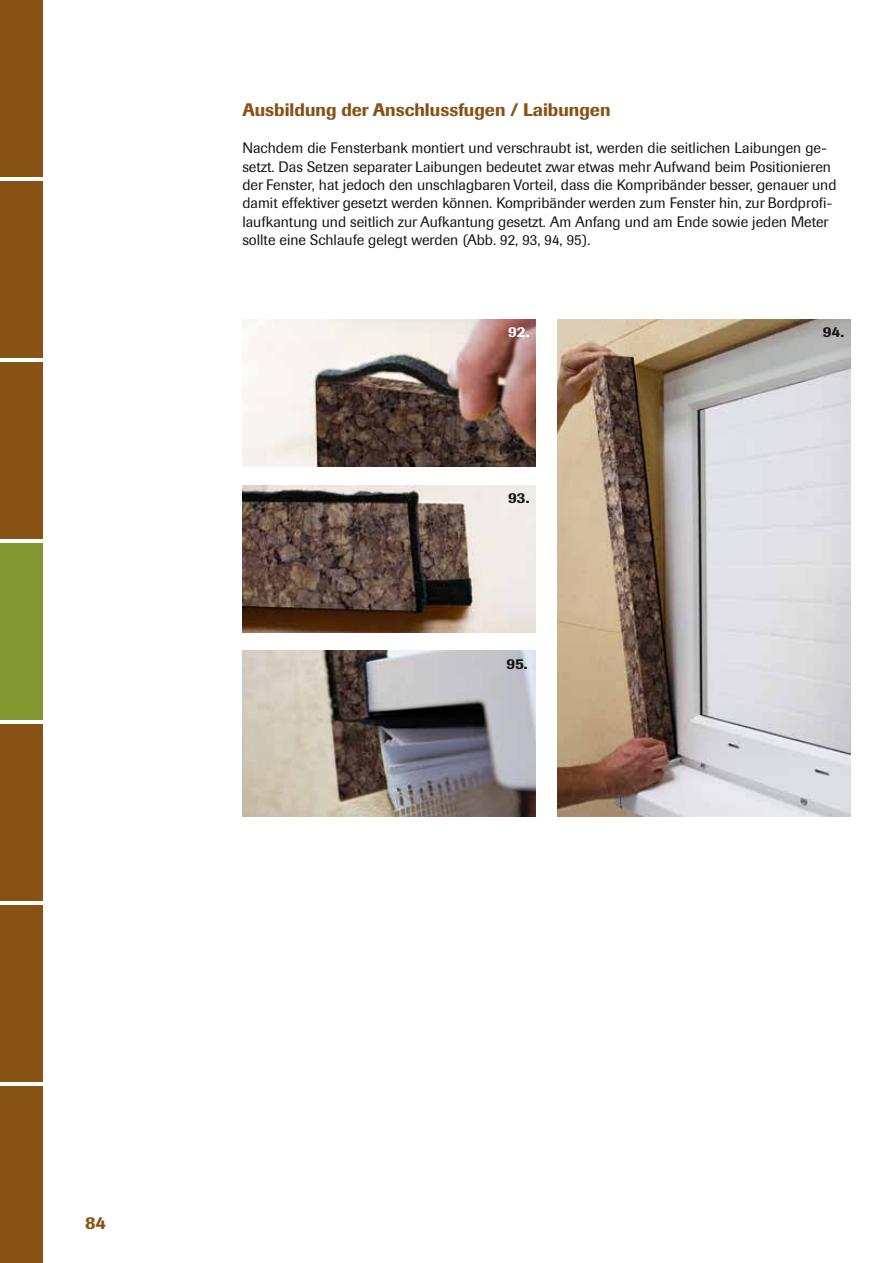
<style>
.page{position:relative;width:893px;height:1263px;background:#fff}
.page>*{position:absolute;margin:0;border:0;box-sizing:border-box;transform-origin:0 0}
.t1{font:500 18px "Imago BQ";color:#875214}
.t2{font:15px/18.5px "Imago BQ";color:#141415}
.t3{font:500 15px "Imago BQ";color:#141415}
.t4{font:500 15px "Imago BQ";color:#fff}
</style>
<div class="page">
<div style="left:0;top:0;width:43px;height:176px;background:#875214"></div>
<div style="left:0;top:724px;width:43px;height:177px;background:#875214"></div>
<div style="left:0;top:905px;width:43px;height:177px;background:#875214"></div>
<div style="left:0;top:1086px;width:43px;height:177px;background:#875214"></div>
<div style="left:0;top:181px;width:43px;height:177px;background:#875214"></div>
<div style="left:0;top:362px;width:43px;height:177px;background:#875214"></div>
<div style="left:0;top:543px;width:43px;height:177px;background:#829730"></div>
<img style="left:557px;top:319px;width:293px;height:497px">
<img style="left:242px;top:651px;width:294px;height:165px">
<img style="left:242px;top:485px;width:294px;height:147px">
<img style="left:242px;top:319px;width:294px;height:147px">
<p class="t1" style="left:242px;top:99px;width:370px">Ausbildung der Anschlussfugen / Laibungen</p>
<p class="t2" style="left:242px;top:139px;width:596px">Nachdem die Fensterbank montiert und verschraubt ist, werden die seitlichen Laibungen ge&shy;setzt. Das Setzen separater Laibungen bedeutet zwar etwas mehr Aufwand beim Positionieren der Fenster, hat jedoch den unschlagbaren Vorteil, dass die Kompribänder besser, genauer und damit effektiver gesetzt werden können. Kompribänder werden zum Fenster hin, zur Bordprofi&shy;laufkantung und seitlich zur Aufkantung gesetzt. Am Anfang und am Ende sowie jeden Meter sollte eine Schlaufe gelegt werden (Abb. 92, 93, 94, 95).</p>
<p class="t4" style="left:508px;top:323px;width:23px">92.</p>
<p class="t3" style="left:823px;top:323px;width:23px">94.</p>
<p class="t3" style="left:508px;top:489px;width:23px">93.</p>
<p class="t3" style="left:506px;top:655px;width:23px">95.</p>
<p class="t1" style="left:85px;top:1212px;width:22px">84</p>
</div>
